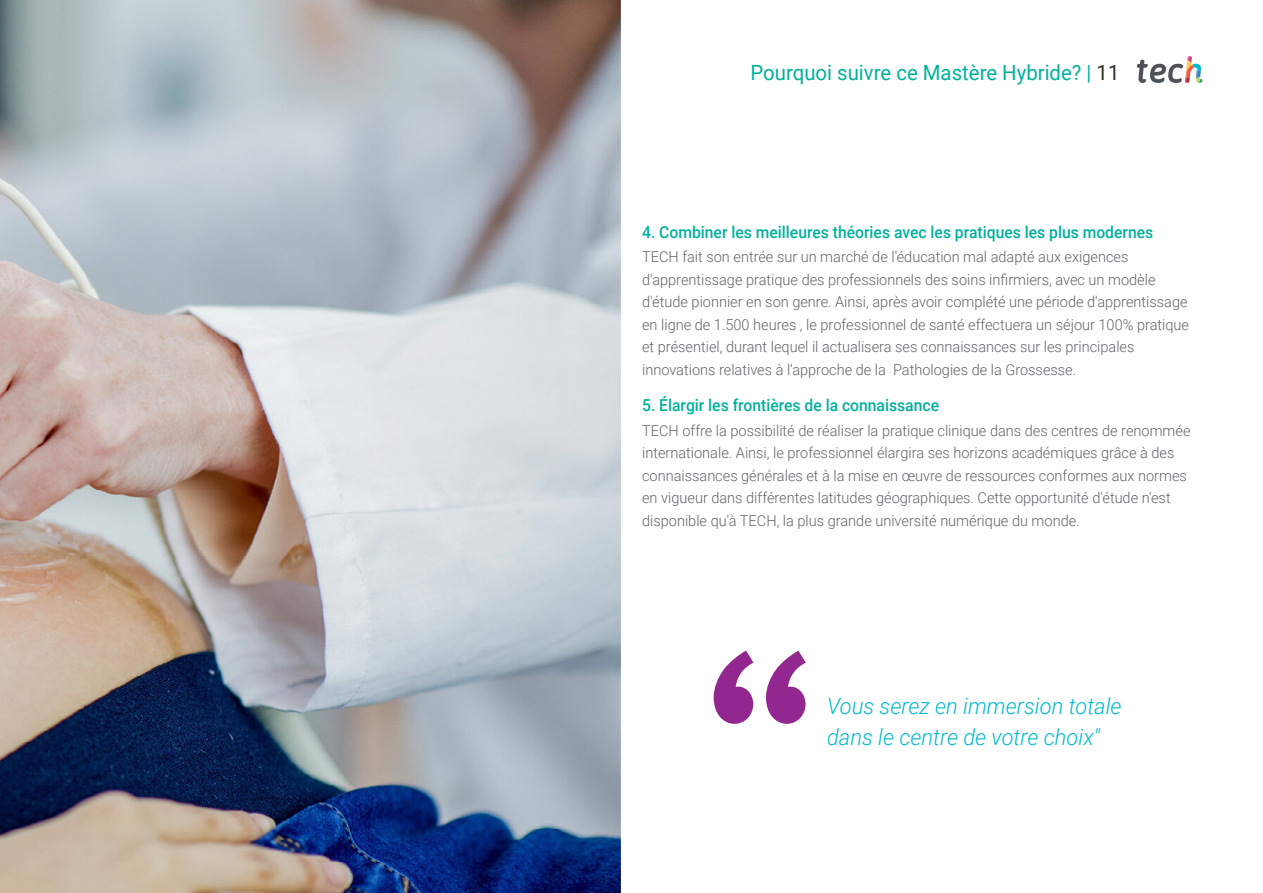
<style>
.page{position:relative;width:1263px;height:893px;background:#fff}
.page>*{position:absolute;margin:0;border:0;box-sizing:border-box;transform-origin:0 0}
.t1{font:italic 300 22.5px/31.5px "Roboto";color:#00bacf}
.t2{font:21px "Roboto";color:#00b19b}
.t3{font:500 16.5px "Roboto";color:#00b19b;scale:.95 1}
.t4{font:300 15px/22.5px "Roboto";color:#61646a}
.s1{color:#312e20}
</style>
<div class="page">
<svg style="left:1137px;top:56px;width:65px;height:27px"></svg>
<img style="left:0;top:0;width:621px;height:893px">
<svg style="left:714px;top:651px;width:92px;height:73px"></svg>
<h2 class="t2" style="left:750px;top:57px;width:370px">Pourquoi suivre ce Mastère Hybride? | <span class="s1">11</span></h2>
<p class="t3" style="left:642px;top:220px;width:540px">4. Combiner les meilleures théories avec les pratiques les plus modernes</p>
<p class="t4" style="left:642px;top:245px;width:548px">TECH fait son entrée sur un marché de l'éducation mal adapté aux exigences d'apprentissage pratique des professionnels des soins infirmiers, avec un modèle d'étude pionnier en son genre. Ainsi, après avoir complété une période d'apprentissage en ligne de 1.500 heures , le professionnel de santé effectuera un séjour 100% pratique et présentiel, durant lequel il actualisera ses connaissances sur les principales innovations relatives à l'approche de la Pathologies de la Grossesse.</p>
<p class="t3" style="left:642px;top:394px;width:314px">5. Élargir les frontières de la connaissance</p>
<p class="t4" style="left:642px;top:419px;width:550px">TECH offre la possibilité de réaliser la pratique clinique dans des centres de renommée internationale. Ainsi, le professionnel élargira ses horizons académiques grâce à des connaissances générales et à la mise en œuvre de ressources conformes aux normes en vigueur dans différentes latitudes géographiques. Cette opportunité d'étude n'est disponible qu'à TECH, la plus grande université numérique du monde.</p>
<h1 class="t1" style="left:827px;top:689px;width:296px">Vous serez en immersion totale dans le centre de votre choix"</h1>
</div>
